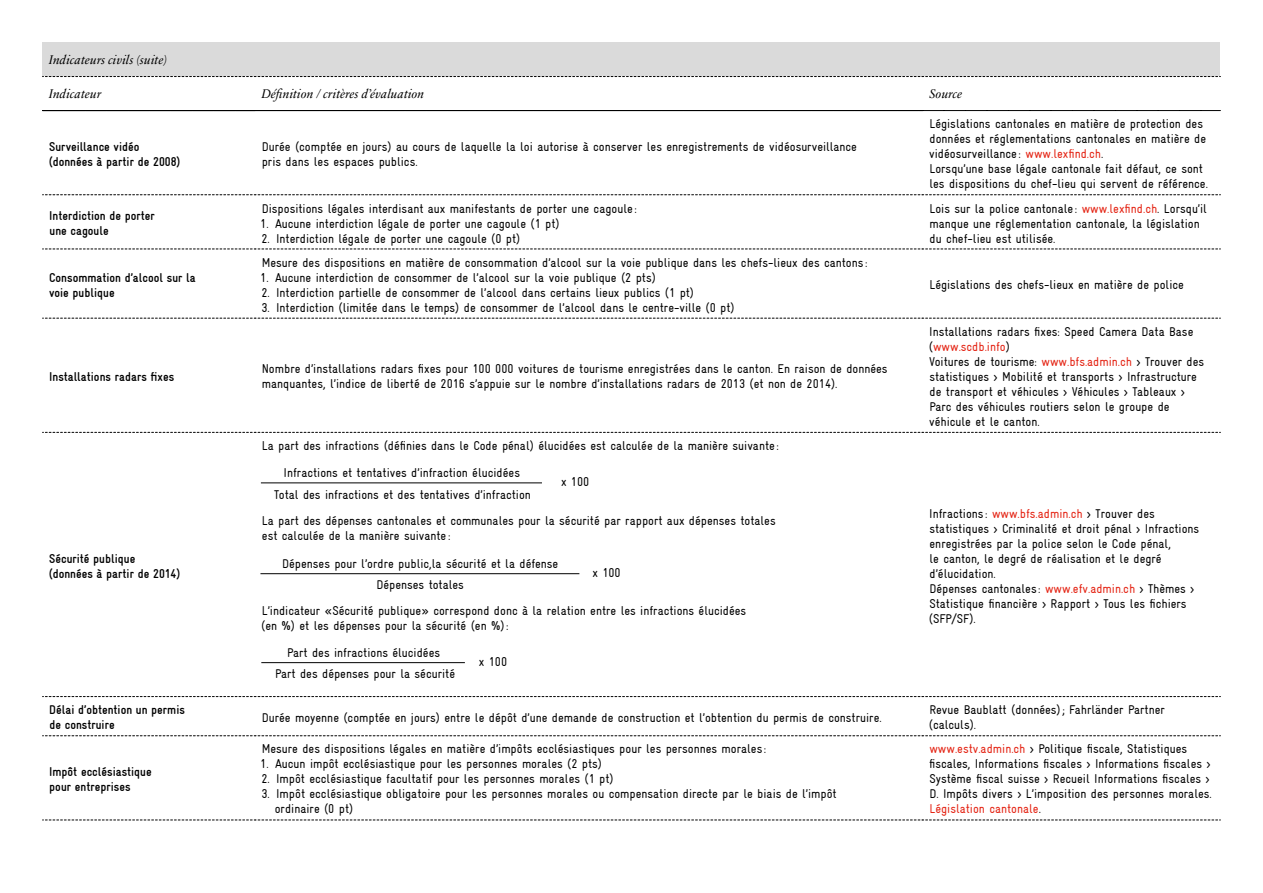
<style>
.page{position:relative;width:1263px;height:893px;background:#fff}
.page>*{position:absolute;margin:0;border:0;box-sizing:border-box;transform-origin:0 0}
.t1{font:condensed 12.75px/15px "Gravur";color:#000}
.t2{font:700 condensed 12.75px/15px "Gravur";color:#000}
.t3{font:italic 12.75px "Sabon Next LT Pro";letter-spacing:.01em;color:#000}
.s1{color:#e42313}
</style>
<div class="page">
<div style="left:43px;top:43px;width:1177px;height:34px;background:#dadada"></div>
<svg style="left:43px;top:194px;width:1177px;height:1px"></svg>
<svg style="left:43px;top:249px;width:1177px;height:1px"></svg>
<svg style="left:43px;top:76px;width:1177px;height:1px"></svg>
<svg style="left:43px;top:318px;width:1177px;height:1px"></svg>
<svg style="left:43px;top:432px;width:1177px;height:1px"></svg>
<svg style="left:43px;top:696px;width:1177px;height:1px"></svg>
<svg style="left:43px;top:735px;width:1177px;height:1px"></svg>
<svg style="left:43px;top:110px;width:1177px;height:1px"></svg>
<svg style="left:43px;top:820px;width:1177px;height:1px"></svg>
<hr style="left:261px;top:482px;width:281px;height:1px;background:#000">
<hr style="left:260px;top:573px;width:319px;height:1px;background:#000">
<hr style="left:261px;top:662px;width:204px;height:1px;background:#000">
<p class="t3" style="left:49px;top:50px;width:120px">Indicateurs civils (suite)</p>
<p class="t3" style="left:49px;top:84px;width:54px">Indicateur</p>
<p class="t3" style="left:262px;top:84px;width:164px">Définition / critères d’évaluation</p>
<p class="t3" style="left:929px;top:84px;width:35px">Source</p>
<p class="t2" style="left:49px;top:139px;width:133px">Surveillance vidéo (données à partir de 2008)</p>
<p class="t1" style="left:262px;top:139px;width:597px">Durée (comptée en jours) au cours de laquelle la loi autorise à conserver les enregistrements de vidéosurveillance pris dans les espaces publics.</p>
<p class="t2" style="left:49px;top:208px;width:107px">Interdiction de porter une cagoule</p>
<p class="t2" style="left:49px;top:270px;width:148px">Consommation d’alcool sur la voie publique</p>
<p class="t1" style="left:262px;top:201px;width:377px">Dispositions légales interdisant aux manifestants de porter une cagoule :</p>
<p class="t1" style="left:260px;top:216px;width:301px">1. Aucune interdiction légale de porter une cagoule (1 pt)</p>
<p class="t1" style="left:261px;top:231px;width:261px">2. Interdiction légale de porter une cagoule (0 pt)</p>
<p class="t1" style="left:262px;top:255px;width:607px">Mesure des dispositions en matière de consommation d’alcool sur la voie publique dans les chefs-lieux des cantons :</p>
<p class="t1" style="left:260px;top:270px;width:397px">1. Aucune interdiction de consommer de l’alcool sur la voie publique (2 pts)</p>
<p class="t1" style="left:261px;top:285px;width:434px">2. Interdiction partielle de consommer de l’alcool dans certains lieux publics (1 pt)</p>
<p class="t1" style="left:261px;top:300px;width:475px">3. Interdiction (limitée dans le temps) de consommer de l’alcool dans le centre-ville (0 pt)</p>
<p class="t2" style="left:49px;top:369px;width:127px">Installations radars fixes</p>
<p class="t1" style="left:262px;top:361px;width:627px">Nombre d’installations radars fixes pour 100 000 voitures de tourisme enregistrées dans le canton. En raison de données manquantes, l’indice de liberté de 2016 s’appuie sur le nombre d’installations radars de 2013 (et non de 2014).</p>
<p class="t1" style="left:262px;top:438px;width:519px">La part des infractions (définies dans le Code pénal) élucidées est calculée de la manière suivante :</p>
<p class="t1" style="left:284px;top:465px;width:238px">Infractions et tentatives d’infraction élucidées</p>
<p class="t1" style="left:274px;top:487px;width:258px">Total des infractions et des tentatives d’infraction</p>
<p class="t1" style="left:561px;top:474px;width:30px">x 100</p>
<p class="t2" style="left:49px;top:551px;width:133px">Sécurité publique (données à partir de 2014)</p>
<p class="t1" style="left:262px;top:513px;width:515px">La part des dépenses cantonales et communales pour la sécurité par rapport aux dépenses totales est calculée de la manière suivante :</p>
<p class="t1" style="left:282px;top:556px;width:278px">Dépenses pour l’ordre public,la sécurité et la défense</p>
<p class="t1" style="left:376px;top:577px;width:89px">Dépenses totales</p>
<p class="t1" style="left:592px;top:565px;width:30px">x 100</p>
<p class="t1" style="left:261px;top:603px;width:487px">L’indicateur «Sécurité publique» correspond donc à la relation entre les infractions élucidées (en %) et les dépenses pour la sécurité (en %):</p>
<p class="t1" style="left:287px;top:645px;width:154px">Part des infractions élucidées</p>
<p class="t1" style="left:275px;top:666px;width:181px">Part des dépenses pour la sécurité</p>
<p class="t1" style="left:479px;top:654px;width:30px">x 100</p>
<p class="t1" style="left:929px;top:116px;width:280px">Législations cantonales en matière de protection des données et réglementations cantonales en matière de vidéosurveillance : <span class="s1">www.lexfind.ch</span>.<br>Lorsqu’une base légale cantonale fait défaut, ce sont les dispositions du chef-lieu qui servent de référence.</p>
<p class="t1" style="left:929px;top:201px;width:279px">Lois sur la police cantonale : <span class="s1">www.lexfind.ch</span>. Lorsqu’il manque une réglementation cantonale, la législation du chef-lieu est utilisée.</p>
<p class="t1" style="left:929px;top:277px;width:256px">Législations des chefs-lieux en matière de police</p>
<p class="t1" style="left:929px;top:324px;width:277px">Installations radars fixes: Speed Camera Data Base (<span class="s1">www.scdb.info</span>)<br>Voitures de tourisme: <span class="s1">www.bfs.admin.ch</span> &gt; Trouver des statistiques &gt; Mobilité et transports &gt; Infrastructure de transport et véhicules &gt; Véhicules &gt; Tableaux &gt; Parc des véhicules routiers selon le groupe de véhicule et le canton.</p>
<p class="t1" style="left:929px;top:506px;width:272px">Infractions : <span class="s1">www.bfs.admin.ch</span> &gt; Trouver des statistiques &gt; Criminalité et droit pénal &gt; Infractions enregistrées par la police selon le Code pénal,<br>le canton, le degré de réalisation et le degré d’élucidation.<br>Dépenses cantonales : <span class="s1">www.efv.admin.ch</span> &gt; Thèmes &gt; Statistique financière &gt; Rapport &gt; Tous les fichiers (SFP/SF).</p>
<p class="t2" style="left:49px;top:702px;width:137px">Délai d’obtention un permis de construire</p>
<p class="t1" style="left:262px;top:710px;width:621px">Durée moyenne (comptée en jours) entre le dépôt d’une demande de construction et l’obtention du permis de construire.</p>
<p class="t1" style="left:929px;top:702px;width:237px">Revue Baublatt (données); Fahrländer Partner (calculs).</p>
<p class="t2" style="left:49px;top:764px;width:104px">Impôt ecclésiastique pour entreprises</p>
<p class="t1" style="left:929px;top:741px;width:284px"><span class="s1">www.estv.admin.ch</span> &gt; Politique fiscale, Statistiques fiscales, Informations fiscales &gt; Informations fiscales &gt; Système fiscal suisse &gt; Recueil Informations fiscales &gt; D. Impôts divers &gt; L’imposition des personnes morales.<br><span class="s1">Législation cantonale</span>.</p>
<p class="t1" style="left:262px;top:741px;width:506px">Mesure des dispositions légales en matière d’impôts ecclésiastiques pour les personnes morales :</p>
<p class="t1" style="left:260px;top:756px;width:343px">1. Aucun impôt ecclésiastique pour les personnes morales (2 pts)</p>
<p class="t1" style="left:261px;top:771px;width:354px">2. Impôt ecclésiastique facultatif pour les personnes morales (1 pt)</p>
<p class="t1" style="left:275px;top:786px;width:563px;text-indent:-13px">3. Impôt ecclésiastique obligatoire pour les personnes morales ou compensation directe par le biais de l’impôt ordinaire (0 pt)</p>
</div>
